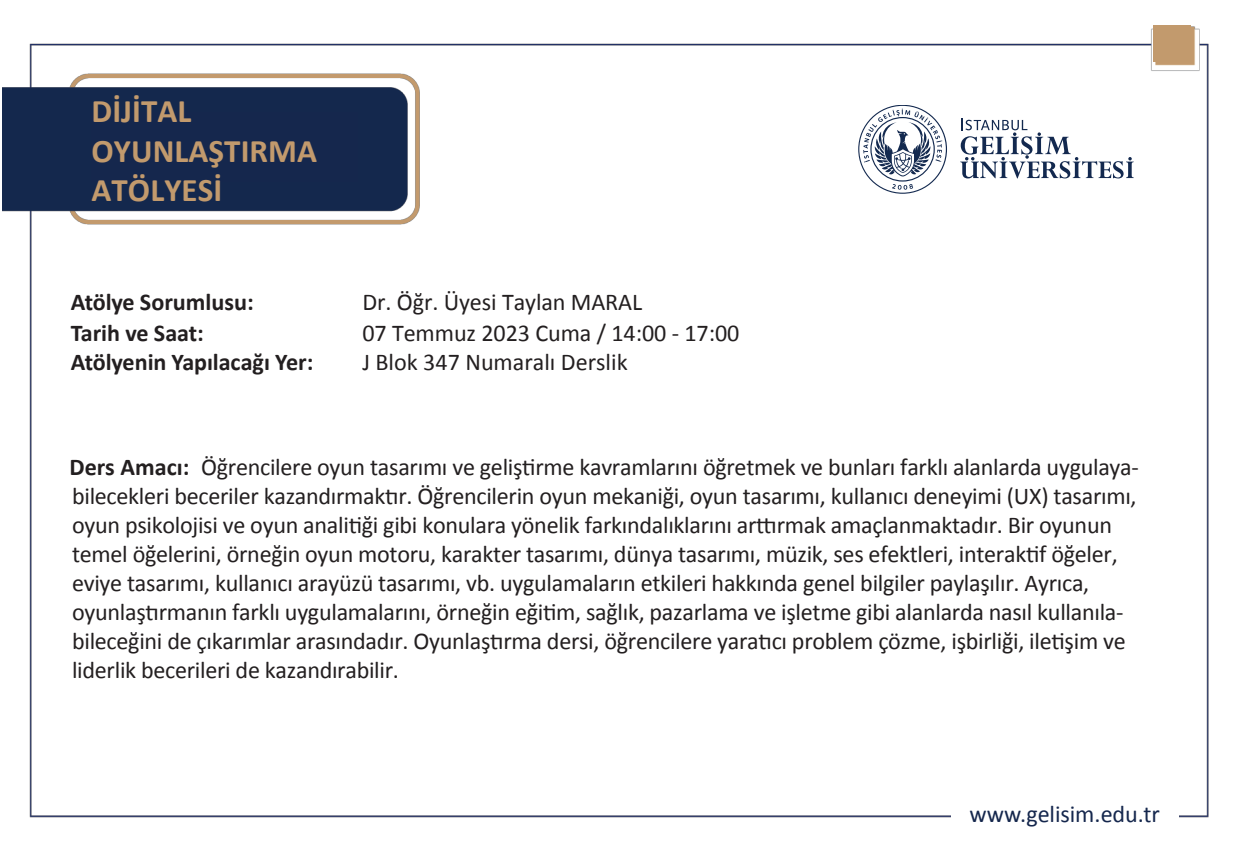
<style>
.page{position:relative;width:1233px;height:851px;background:#fff}
.page>*{position:absolute;margin:0;border:0;box-sizing:border-box;transform-origin:0 0}
.t1{font:700 33px/39.6px "Calibri";color:#c29a6d}
.t2{font:24.15px/29px "Calibri";letter-spacing:-.01em;color:#231f20}
.t3{font:700 24.15px "Calibri";color:#231f20}
.t4{font:24.15px "Calibri";letter-spacing:-.005em;color:#15274d}
</style>
<div class="page">
<img style="left:3px;top:26px;width:1206px;height:792px">
<svg style="left:858px;top:105px;width:89px;height:89px"></svg>
<svg style="left:960px;top:118px;width:173px;height:60px"></svg>
<div style="left:92px;top:112px;width:266px;height:69px;background:#15274d"></div>
<div style="left:951px;top:795px;width:227px;height:39px;background:#fff"></div>
<div style="left:1153px;top:25px;width:38px;height:37px;background:#c29a6d"></div>
<h1 class="t1" style="left:92px;top:91px;width:227px">DİJİTAL<br>OYUNLAŞTIRMA<br>ATÖLYESİ</h1>
<p class="t3" style="left:71px;top:285px;width:184px">Atölye Sorumlusu:</p>
<p class="t2" style="left:362px;top:286px;width:281px">Dr. Öğr. Üyesi Taylan MARAL</p>
<p class="t3" style="left:71px;top:315px;width:134px">Tarih ve Saat:</p>
<p class="t2" style="left:362px;top:317px;width:379px">07 Temmuz 2023 Cuma / 14:00 - 17:00</p>
<p class="t3" style="left:71px;top:344px;width:244px">Atölyenin Yapılacağı Yer:</p>
<p class="t2" style="left:362px;top:346px;width:267px">J Blok 347 Numaralı Derslik</p>
<p class="t2" style="left:72px;top:451px;width:1068px;text-indent:129px">Öğrencilere oyun tasarımı ve geliştirme kavramlarını öğretmek ve bunları farklı alanlarda uygulaya&shy;bilecekleri beceriler kazandırmaktır. Öğrencilerin oyun mekaniği, oyun tasarımı, kullanıcı deneyimi (UX) tasarımı, oyun psikolojisi ve oyun analitiği gibi konulara yönelik farkındalıklarını arttırmak amaçlanmaktadır. Bir oyunun temel öğelerini, örneğin oyun motoru, karakter tasarımı, dünya tasarımı, müzik, ses efektleri, interaktif öğeler, eviye tasarımı, kullanıcı arayüzü tasarımı, vb. uygulamaların etkileri hakkında genel bilgiler paylaşılır. Ayrıca, oyunlaştırmanın farklı uygulamalarını, örneğin eğitim, sağlık, pazarlama ve işletme gibi alanlarda nasıl kullanıla&shy;bileceğini de çıkarımlar arasındadır. Oyunlaştırma dersi, öğrencilere yaratıcı problem çözme, işbirliği, iletişim ve liderlik becerileri de kazandırabilir.</p>
<p class="t3" style="left:70px;top:449px;width:121px">Ders Amacı:</p>
<p class="t4" style="left:970px;top:796px;width:192px">www.gelisim.edu.tr</p>
</div>
